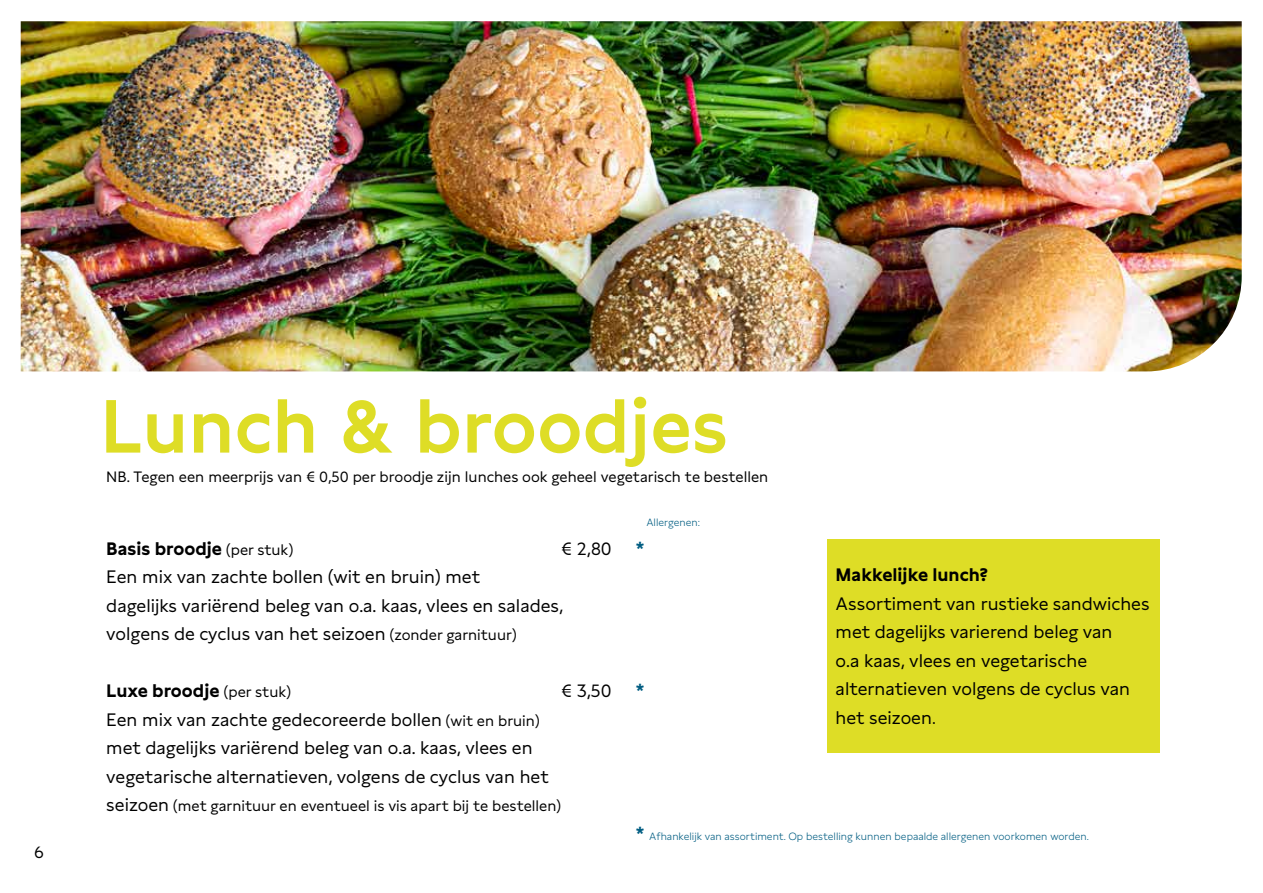
<style>
.page{position:relative;width:1263px;height:893px;background:#fff}
.page>*{position:absolute;margin:0;border:0;box-sizing:border-box;transform-origin:0 0}
.t1{font:600 75px "Lynstone";color:#dedd26}
.t2{font:18px/28.5px "Lynstone";color:#000}
.t3{font:700 18px "Lynstone";color:#000}
.t4{font:700 18px "Lynstone";color:#005d82}
.t5{font:16.5px "Lynstone";color:#000}
.t6{font:15px "Lynstone";color:#000}
.t7{font:300 10.5px "Lynstone";color:#005d82}
.s1{font-weight:400;font-size:15px}
.s2{font-size:15px}
.s3{font-size:18px}
.s4{font-weight:700;font-size:18px}
.s5{font-family:"Times New Roman"}
</style>
<div class="page">
<img style="left:21px;top:21px;width:1221px;height:350px">
<div style="left:827px;top:539px;width:332px;height:214px;background:#dedd26"></div>
<p class="t5" style="left:34px;top:839px;width:11px">6</p>
<h1 class="t1" style="left:100px;top:369px;width:630px">Lunch &amp; broodjes</h1>
<p class="t6" style="left:106px;top:465px;width:663px">NB. Tegen een meerprijs van € 0,50 per broodje zijn lunches ook geheel vegetarisch te bestellen</p>
<p class="t7" style="left:646px;top:514px;width:55px">Allergenen:</p>
<p class="t3" style="left:106px;top:534px;width:188px">Basis broodje <span class="s1">(per stuk)</span></p>
<p class="t2" style="left:561px;top:533px;width:52px">€ 2,80</p>
<p class="t4" style="left:636px;top:534px;width:10px">*</p>
<p class="t2" style="left:106px;top:561px;width:458px">Een mix van zachte bollen (wit en bruin) met<br>dagelijks variërend beleg van o.a. kaas, vlees en salades, volgens de cyclus van het seizoen <span class="s2">(zonder garnituur)</span></p>
<p class="t3" style="left:106px;top:677px;width:186px">Luxe broodje <span class="s1">(per stuk)</span></p>
<p class="t2" style="left:561px;top:675px;width:52px">€ 3,50</p>
<p class="t4" style="left:636px;top:677px;width:10px">*</p>
<p class="t2" style="left:106px;top:704px;width:444px">Een mix van zachte gedecoreerde bollen <span class="s2">(wit en bruin) </span>met dagelijks variërend beleg van o.a. kaas, vlees en vegetarische alternatieven, volgens de cyclus van het</p>
<p class="t6" style="left:106px;top:794px;width:456px"><span class="s3">seizoen</span> (met garnituur en eventueel is vis apart bij te bestellen)</p>
<p class="t7" style="left:636px;top:828px;width:455px"><span class="s4">*</span> Afhankelijk van assortiment. Op bestelling kunnen bepaalde allergenen voorkomen worden.</p>
<p class="t3" style="left:836px;top:561px;width:154px">Makkelijke lunch?</p>
<p class="t2" style="left:836px;top:588px;width:315px">Assortiment van rustieke sandwiches met dagelijks varierend beleg van<br>o.a kaas, vlees en vegetarische alternatieven volgens de cyclus van het seizoen<span class="s5">.</span></p>
</div>
